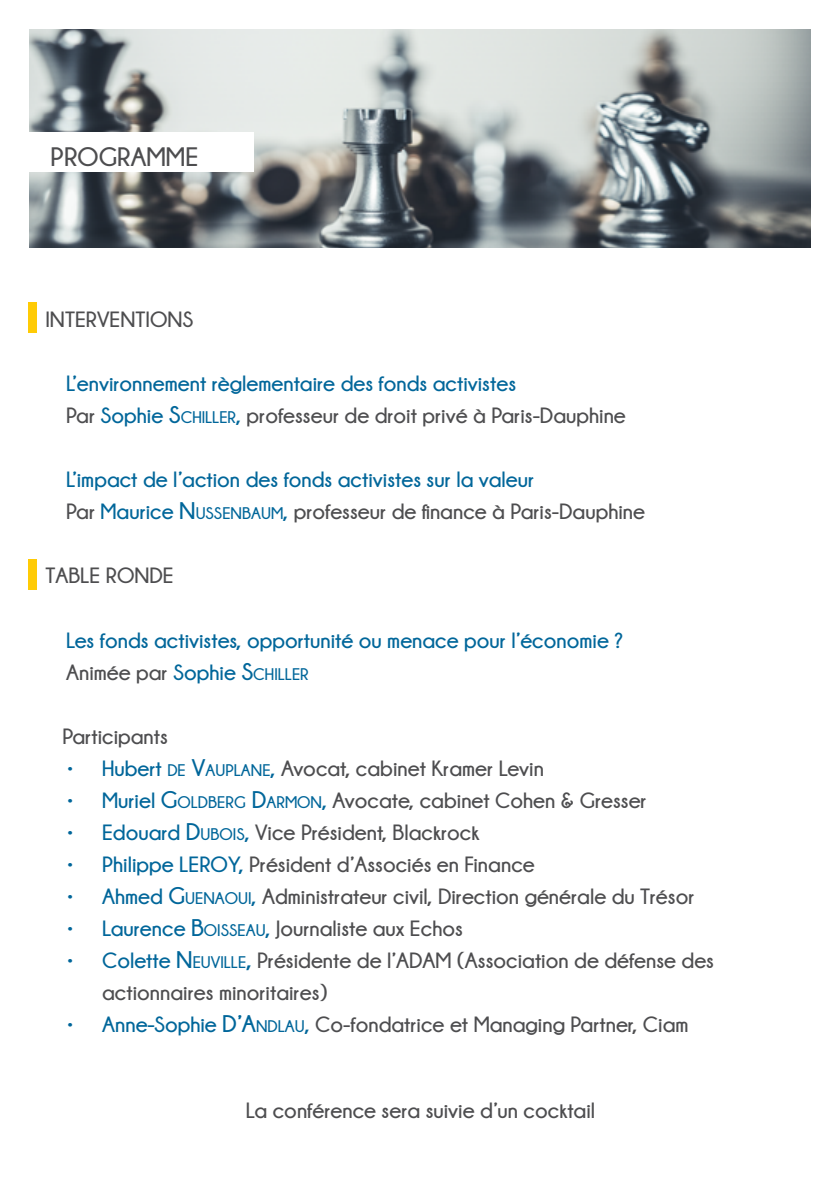
<style>
.page{position:relative;width:840px;height:1191px;background:#fff}
.page>*{position:absolute;margin:0;border:0;box-sizing:border-box;transform-origin:0 0}
.t1{font:700 26.6px "Champagne&Limousines";color:#4d4d4f}
.t2{font:700 22px/32px "Champagne&Limousines";color:#4d4d4f}
.t3{font:700 22px/32px "Champagne&Limousines";color:#00669a}
.s1{color:#4d4d4f}
.s2{font-size:24px}
.s3{font-size:16.8px}
.s4{color:#00669a}
.s5{font-size:16.8px;color:#00669a}
.s6{font-size:24px;color:#00669a}
</style>
<div class="page">
<img style="left:29px;top:29px;width:781px;height:219px">
<div style="left:0;top:132px;width:253px;height:40px;background:#fff"></div>
<div style="left:28px;top:302px;width:9px;height:31px;background:#ffcb05"></div>
<div style="left:28px;top:559px;width:9px;height:31px;background:#ffcb05"></div>
<p class="t1" style="left:51px;top:142px;width:149px">PROGRAMME</p>
<p class="t2" style="left:45px;top:303px;width:149px">Interventions</p>
<p class="t3" style="left:66px;top:367px;width:561px">L’environnement règlementaire des fonds activistes<br><span class="s1">Par</span> Sophie <span class="s2">S</span><span class="s3">CHILLER</span>, <span class="s1">professeur de droit privé à Paris-Dauphine</span></p>
<p class="t3" style="left:66px;top:463px;width:580px">L’impact de l’action des fonds activistes sur la valeur<br><span class="s1">Par</span> Maurice <span class="s2">N</span><span class="s3">USSENBAUM</span>, <span class="s1">professeur de finance à Paris-Dauphine</span></p>
<p class="t2" style="left:45px;top:559px;width:130px">Table ronde</p>
<p class="t3" style="left:66px;top:623px;width:558px">Les fonds activistes, opportunité ou menace pour l’économie ?<br><span class="s1">Animée par</span> Sophie <span class="s2">S</span><span class="s3">CHILLER</span></p>
<p class="t2" style="left:62px;top:719px;width:107px">Participants</p>
<p class="t2" style="left:66px;top:751px;width:479px"><span class="s4">• Hubert</span> <span class="s5">DE</span> <span class="s6">V</span><span class="s5">AUPLANE</span><span class="s4">,</span> Avocat, cabinet Kramer Levin</p>
<p class="t2" style="left:66px;top:783px;width:581px"><span class="s4">• Muriel</span> <span class="s6">G</span><span class="s5">OLDBERG</span> <span class="s6">D</span><span class="s5">ARMON</span><span class="s4">,</span> Avocate, cabinet Cohen &amp; Gresser</p>
<p class="t2" style="left:66px;top:815px;width:414px"><span class="s4">• Edouard</span> <span class="s6">D</span><span class="s5">UBOIS</span><span class="s4">,</span> Vice Président, Blackrock</p>
<p class="t3" style="left:66px;top:847px;width:127px">• Philippe LEROY</p>
<p class="t2" style="left:239px;top:847px;width:297px"><span class="s4">,</span> Président d’Associés en Finance</p>
<p class="t2" style="left:66px;top:879px;width:629px"><span class="s4">• Ahmed</span> <span class="s6">G</span><span class="s5">UENAOUI</span><span class="s4">,</span> Administrateur civil, Direction générale du Trésor</p>
<p class="t2" style="left:66px;top:911px;width:398px"><span class="s4">• Laurence</span> <span class="s6">B</span><span class="s5">OISSEAU</span><span class="s4">,</span> Journaliste aux Echos</p>
<p class="t2" style="left:102px;top:943px;width:613px;text-indent:-36px"><span class="s4">• Colette</span> <span class="s6">N</span><span class="s5">EUVILLE</span><span class="s6">,</span> Présidente de l’ADAM (Association de défense des actionnaires minoritaires)</p>
<p class="t2" style="left:66px;top:1007px;width:623px"><span class="s4">• Anne-Sophie</span> <span class="s6">D’A</span><span class="s5">NDLAU</span><span class="s4">,</span> Co-fondatrice et Managing Partner, Ciam</p>
<p class="t2" style="left:246px;top:1094px;width:350px">La conférence sera suivie d’un cocktail</p>
</div>
